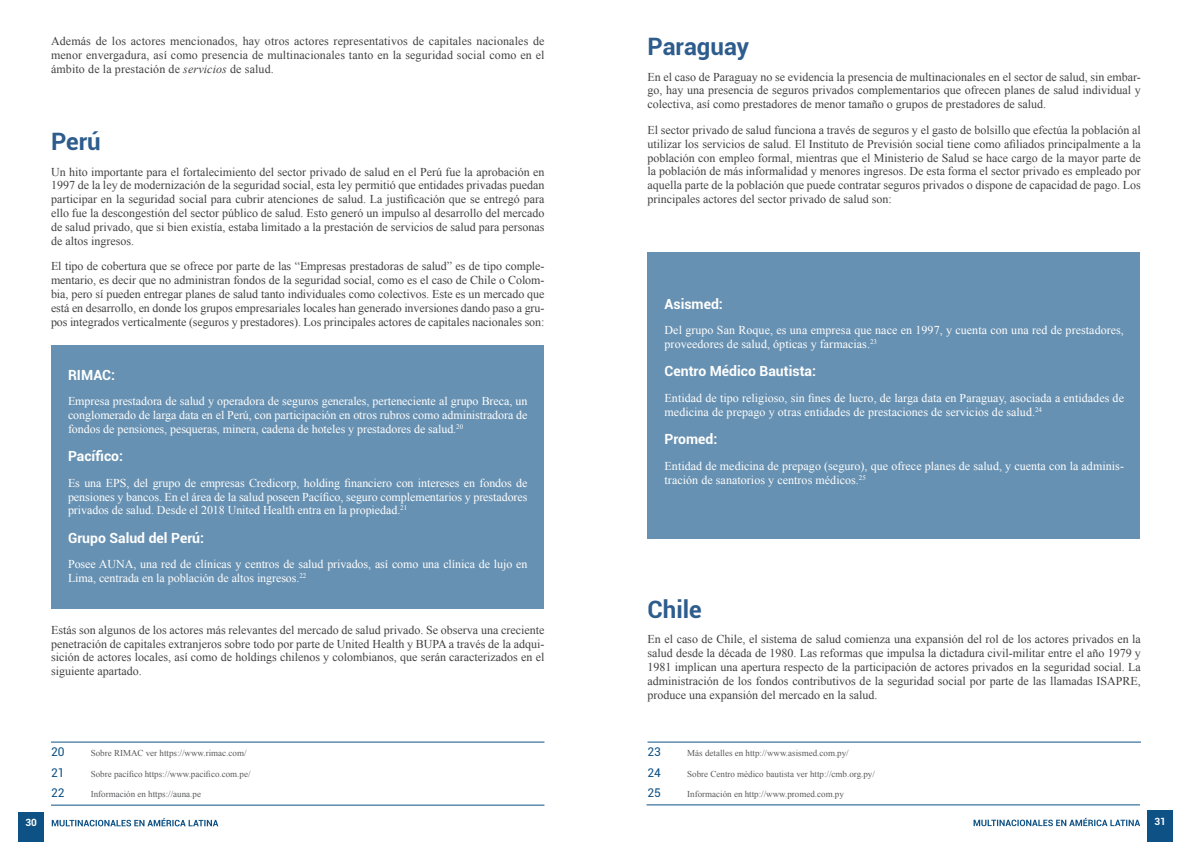
<style>
.page{position:relative;width:1191px;height:842px;background:#fff}
.page>*{position:absolute;margin:0;border:0;box-sizing:border-box;transform-origin:0 0}
.t1{font:700 24px "Roboto";color:#2d5c8d}
.t2{font:700 14px "Roboto";color:#fff}
.t3{font:12px/13.8px "Times New Roman";color:#414042;text-align:justify}
.t4{font:12px/13.8px "Times New Roman";letter-spacing:.005em;color:#fff}
.t5{font:12px "Roboto";color:#0d5185}
.t6{font:700 10px "Roboto";color:#fff}
.t7{font:9px "Times New Roman";color:#58595b}
.s1{font-style:italic}
</style>
<div class="page">
<svg style="left:52px;top:818px;width:166px;height:8px"></svg>
<div style="left:18px;top:812px;width:26px;height:30px;background:#0d5185"></div>
<svg style="left:973px;top:818px;width:167px;height:8px"></svg>
<div style="left:1147px;top:810px;width:26px;height:32px;background:#0d5185"></div>
<hr style="left:51px;top:805px;width:493px;height:1px;background:#0d5185">
<hr style="left:646px;top:805px;width:494px;height:1px;background:#0d5185">
<div style="left:51px;top:345px;width:492px;height:264px;background:#6791b2"></div>
<hr style="left:51px;top:742px;width:493px;height:1px;background:#0d5185">
<div style="left:647px;top:252px;width:493px;height:286px;background:#6791b2"></div>
<hr style="left:647px;top:742px;width:494px;height:1px;background:#0d5185">
<p class="t3" style="left:51px;top:34px;width:495px">Además de los actores mencionados, hay otros actores representativos de capitales nacionales de menor envergadura, así como presencia de multinacionales tanto en la seguridad social como en el ámbito de la prestación de <span class="s1">servicios</span> de salud.</p>
<h1 class="t1" style="left:51px;top:124px;width:51px">Perú</h1>
<p class="t3" style="left:51px;top:164px;width:495px">Un hito importante para el fortalecimiento del sector privado de salud en el Perú fue la aprobación en 1997 de la ley de modernización de la seguridad social, esta ley permitió que entidades privadas puedan participar en la seguridad social para cubrir atenciones de salud. La justificación que se entregó para ello fue la descongestión del sector público de salud. Esto generó un impulso al desarrollo del mercado de salud privado, que si bien existía, estaba limitado a la prestación de servicios de salud para personas de altos ingresos.</p>
<p class="t3" style="left:51px;top:259px;width:495px">El tipo de cobertura que se ofrece por parte de las “Empresas prestadoras de salud” es de tipo comple&shy;mentario, es decir que no administran fondos de la seguridad social, como es el caso de Chile o Colom&shy;bia, pero sí pueden entregar planes de salud tanto individuales como colectivos. Este es un mercado que está en desarrollo, en donde los grupos empresariales locales han generado inversiones dando paso a gru&shy;pos integrados verticalmente (seguros y prestadores). Los principales actores de capitales nacionales son:</p>
<p class="t2" style="left:68px;top:365px;width:49px">RIMAC:</p>
<p class="t4" style="left:68px;top:394px;width:461px;text-align:justify">Empresa prestadora de salud y operadora de seguros generales, perteneciente al grupo Breca, un conglomerado de larga data en el Perú, con participación en otros rubros como administradora de fondos de pensiones, pesqueras, minera, cadena de hoteles y prestadores de salud.<sup>20</sup></p>
<p class="t2" style="left:68px;top:446px;width:57px">Pacífico:</p>
<p class="t4" style="left:68px;top:476px;width:461px;text-align:justify">Es una EPS, del grupo de empresas Credicorp, holding financiero con intereses en fondos de pensiones y bancos. En el área de la salud poseen Pacífico, seguro complementarios y prestadores privados de salud. Desde el 2018 United Health entra en la propiedad.<sup>21</sup></p>
<p class="t2" style="left:68px;top:528px;width:138px">Grupo Salud del Perú:</p>
<p class="t4" style="left:68px;top:557px;width:461px">Posee AUNA, una red de clínicas y centros de salud privados, así como una clínica de lujo en<br>Lima, centrada en la población de altos ingresos.<sup>22</sup></p>
<p class="t3" style="left:51px;top:623px;width:495px">Estás son algunos de los actores más relevantes del mercado de salud privado. Se observa una creciente penetración de capitales extranjeros sobre todo por parte de United Health y BUPA a través de la adqui&shy;sición de actores locales, así como de holdings chilenos y colombianos, que serán caracterizados en el siguiente apartado.</p>
<p class="t5" style="left:51px;top:744px;width:15px">20</p>
<p class="t7" style="left:91px;top:747px;width:157px">Sobre RIMAC ver https://www.rimac.com/</p>
<p class="t5" style="left:51px;top:764px;width:15px">21</p>
<p class="t7" style="left:91px;top:767px;width:161px">Sobre pacífico https://www.pacifico.com.pe/</p>
<p class="t5" style="left:51px;top:784px;width:15px">22</p>
<p class="t7" style="left:91px;top:787px;width:112px">Información en https://auna.pe</p>
<h1 class="t1" style="left:647px;top:29px;width:103px">Paraguay</h1>
<p class="t3" style="left:647px;top:70px;width:495px">En el caso de Paraguay no se evidencia la presencia de multinacionales en el sector de salud, sin embar&shy;go, hay una presencia de seguros privados complementarios que ofrecen planes de salud individual y colectiva, así como prestadores de menor tamaño o grupos de prestadores de salud.</p>
<p class="t3" style="left:647px;top:123px;width:495px">El sector privado de salud funciona a través de seguros y el gasto de bolsillo que efectúa la población al utilizar los servicios de salud. El Instituto de Previsión social tiene como afiliados principalmente a la población con empleo formal, mientras que el Ministerio de Salud se hace cargo de la mayor parte de la población de más informalidad y menores ingresos. De esta forma el sector privado es empleado por aquella parte de la población que puede contratar seguros privados o dispone de capacidad de pago. Los principales actores del sector privado de salud son:</p>
<p class="t2" style="left:664px;top:294px;width:60px">Asismed:</p>
<p class="t4" style="left:664px;top:323px;width:461px">Del grupo San Roque, es una empresa que nace en 1997, y cuenta con una red de prestadores, proveedores de salud, ópticas y farmacias.<sup>23</sup></p>
<p class="t2" style="left:664px;top:361px;width:153px">Centro Médico Bautista:</p>
<p class="t4" style="left:664px;top:391px;width:461px">Entidad de tipo religioso, sin fines de lucro, de larga data en Paraguay, asociada a entidades de medicina de prepago y otras entidades de prestaciones de servicios de salud.<sup>24</sup></p>
<p class="t2" style="left:664px;top:429px;width:54px">Promed:</p>
<p class="t4" style="left:664px;top:459px;width:461px">Entidad de medicina de prepago (seguro), que ofrece planes de salud, y cuenta con la adminis&shy;tración de sanatorios y centros médicos.<sup>25</sup></p>
<h1 class="t1" style="left:647px;top:592px;width:56px">Chile</h1>
<p class="t3" style="left:647px;top:632px;width:495px">En el caso de Chile, el sistema de salud comienza una expansión del rol de los actores privados en la salud desde la década de 1980. Las reformas que impulsa la dictadura civil-militar entre el año 1979 y 1981 implican una apertura respecto de la participación de actores privados en la seguridad social. La administración de los fondos contributivos de la seguridad social por parte de las llamadas ISAPRE, produce una expansión del mercado en la salud.</p>
<p class="t5" style="left:647px;top:744px;width:15px">23</p>
<p class="t7" style="left:687px;top:747px;width:163px">Más detalles en http://www.asismed.com.py/</p>
<p class="t5" style="left:647px;top:764px;width:15px">24</p>
<p class="t7" style="left:687px;top:767px;width:189px">Sobre Centro médico bautista ver http://cmb.org.py/</p>
<p class="t5" style="left:647px;top:784px;width:15px">25</p>
<p class="t7" style="left:687px;top:787px;width:158px">Información en http://www.promed.com.py</p>
<p class="t6" style="left:25px;top:816px;width:13px">30</p>
<p class="t6" style="left:1154px;top:814px;width:13px">31</p>
</div>
